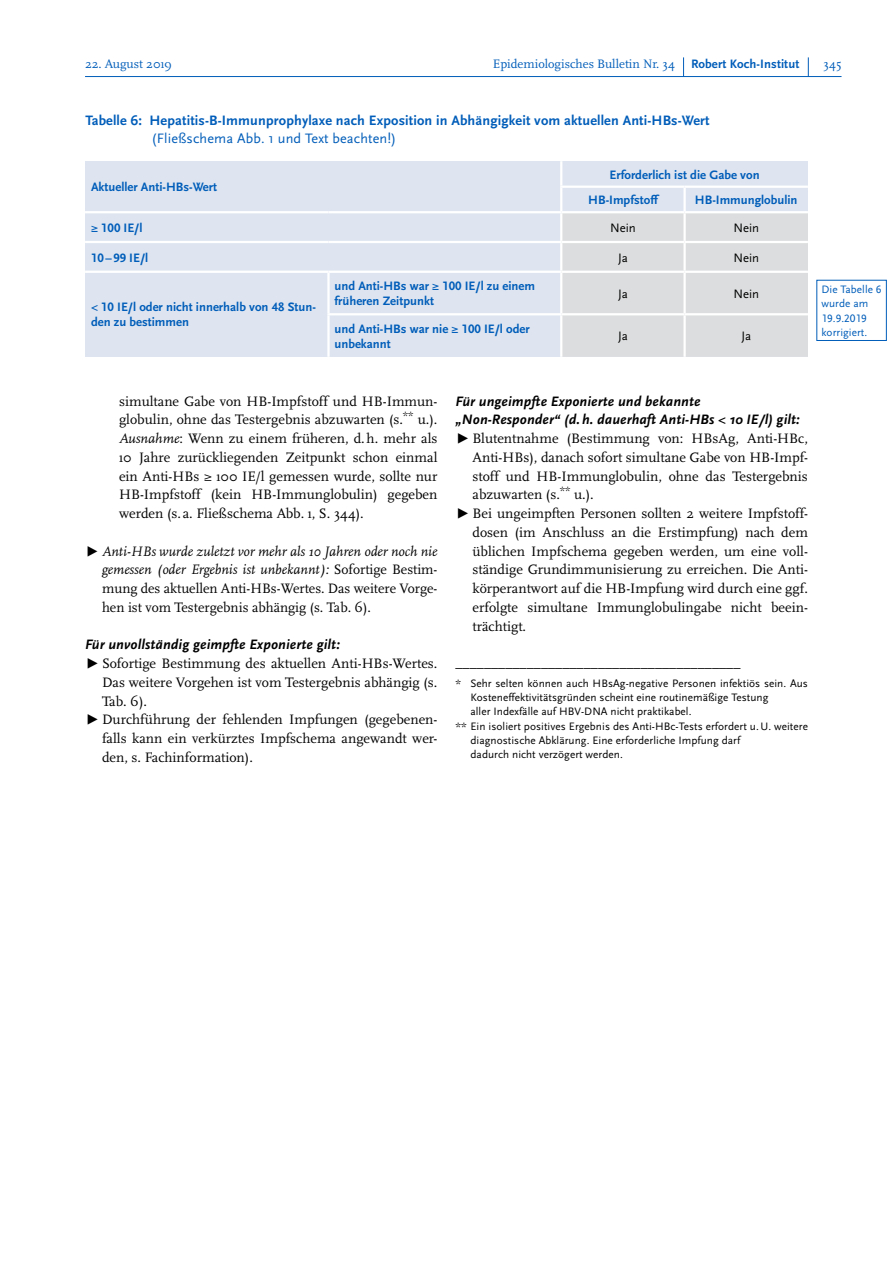
<style>
.page{position:relative;width:893px;height:1263px;background:#fff}
.page>*{position:absolute;margin:0;border:0;box-sizing:border-box;transform-origin:0 0}
.Fließtext{font:14.25px/18.8px "Scala Pro";color:#000;text-align:justify}
.Fließtext_Überschrif{font:700 14.25px/18.8px "Scala Sans Pro";letter-spacing:.01em;color:#005db9}
.Fließtext_Überschrif-2{font:italic 700 14.25px/18.8px "Scala Sans Pro";letter-spacing:.01em;color:#000}
.Tab_Zahl{font:700 12.75px/15px "Scala Sans Pro";color:#005db9}
.t1{font:12.75px "Scala Pro";color:#005db9}
.Tab_Zahl-2{font:12.75px "Scala Sans Pro";color:#000}
.Text_klein_schwarz{font:11.25px/14.2px "Scala Sans Pro";letter-spacing:.005em;color:#000}
.Text_klein_P_300{font:11.25px/14.2px "Scala Sans Pro";letter-spacing:.005em;color:#005db9}
.s1{font-family:"Scala Sans Pro";font-weight:700}
.s2{font-weight:400}
.s3{font-style:italic}
.s4{font-family:"Scala Sans Pro"}
</style>
<div class="page">
<hr style="left:85px;top:76px;width:756px;height:1px;background:#005db9">
<svg style="left:808px;top:57px;width:1px;height:19px"></svg>
<svg style="left:683px;top:57px;width:1px;height:19px"></svg>
<div style="left:85px;top:161px;width:722px;height:196px;background:#dee5f0"></div>
<div style="left:562px;top:213px;width:246px;height:144px;background:#dcddde"></div>
<hr style="left:560px;top:161px;width:2px;height:25px;background:#fff">
<hr style="left:560px;top:186px;width:125px;height:2px;background:#fff">
<hr style="left:560px;top:188px;width:2px;height:23px;background:#fff">
<hr style="left:685px;top:186px;width:123px;height:2px;background:#fff">
<hr style="left:683px;top:188px;width:3px;height:23px;background:#fff">
<hr style="left:85px;top:211px;width:243px;height:2px;background:#fff">
<hr style="left:328px;top:211px;width:233px;height:2px;background:#fff">
<hr style="left:561px;top:211px;width:124px;height:2px;background:#fff">
<hr style="left:560px;top:213px;width:2px;height:28px;background:#fff">
<hr style="left:685px;top:211px;width:123px;height:2px;background:#fff">
<hr style="left:683px;top:213px;width:3px;height:28px;background:#fff">
<hr style="left:85px;top:241px;width:243px;height:2px;background:#fff">
<hr style="left:328px;top:241px;width:233px;height:2px;background:#fff">
<hr style="left:561px;top:241px;width:124px;height:2px;background:#fff">
<hr style="left:560px;top:243px;width:2px;height:28px;background:#fff">
<hr style="left:685px;top:241px;width:123px;height:2px;background:#fff">
<hr style="left:683px;top:243px;width:3px;height:28px;background:#fff">
<hr style="left:85px;top:271px;width:243px;height:2px;background:#fff">
<hr style="left:328px;top:271px;width:233px;height:2px;background:#fff">
<hr style="left:327px;top:273px;width:3px;height:40px;background:#fff">
<hr style="left:561px;top:271px;width:124px;height:2px;background:#fff">
<hr style="left:560px;top:273px;width:2px;height:40px;background:#fff">
<hr style="left:685px;top:271px;width:123px;height:2px;background:#fff">
<hr style="left:683px;top:273px;width:3px;height:40px;background:#fff">
<hr style="left:327px;top:315px;width:3px;height:42px;background:#fff">
<hr style="left:560px;top:315px;width:2px;height:42px;background:#fff">
<hr style="left:683px;top:315px;width:3px;height:42px;background:#fff">
<hr style="left:327px;top:313px;width:234px;height:2px;background:#fff">
<hr style="left:561px;top:313px;width:124px;height:2px;background:#fff">
<hr style="left:685px;top:313px;width:123px;height:2px;background:#fff">
<svg style="left:816px;top:279px;width:71px;height:62px"></svg>
<p class="t1" style="left:85px;top:56px;width:89px">22. August 2019</p>
<p class="t1" style="left:493px;top:56px;width:308px">Epidemiologisches Bulletin Nr. 34 <span class="s1">Robert Koch-Institut</span></p>
<p class="t1" style="left:823px;top:56px;width:20px">345</p>
<p class="Fließtext_Überschrif" style="left:151px;top:111px;width:560px;text-indent:-66px">Tabelle 6: Hepatitis-B-Immunprophylaxe nach Exposition in Abhängigkeit vom aktuellen Anti-HBs-Wert <span class="s2">(Fließschema Abb. 1 und Text beachten!)</span></p>
<p class="Tab_Zahl" style="left:91px;top:180px;width:128px">Aktueller Anti-HBs-Wert</p>
<p class="Tab_Zahl" style="left:610px;top:167px;width:152px">Erforderlich ist die Gabe von</p>
<p class="Tab_Zahl" style="left:588px;top:192px;width:73px">HB-Impfstoff</p>
<p class="Tab_Zahl" style="left:695px;top:192px;width:104px">HB-Immunglobulin</p>
<p class="Tab_Zahl" style="left:91px;top:220px;width:53px">≥ 100 IE/l</p>
<p class="Tab_Zahl-2" style="left:610px;top:220px;width:27px">Nein</p>
<p class="Tab_Zahl-2" style="left:733px;top:220px;width:27px">Nein</p>
<p class="Tab_Zahl" style="left:91px;top:250px;width:59px">10 – 99 IE/l</p>
<p class="Tab_Zahl-2" style="left:618px;top:250px;width:11px">Ja</p>
<p class="Tab_Zahl-2" style="left:733px;top:250px;width:27px">Nein</p>
<p class="Tab_Zahl" style="left:91px;top:300px;width:226px">&lt; 10 IE/l oder nicht innerhalb von 48 Stun&shy;den zu bestimmen</p>
<p class="Tab_Zahl" style="left:334px;top:279px;width:202px">und Anti-HBs war ≥ 100 IE/l zu einem früheren Zeitpunkt</p>
<p class="Tab_Zahl-2" style="left:618px;top:286px;width:11px">Ja</p>
<p class="Tab_Zahl-2" style="left:733px;top:286px;width:27px">Nein</p>
<p class="Tab_Zahl" style="left:334px;top:321px;width:197px">und Anti-HBs war nie ≥ 100 IE/l oder unbekannt</p>
<p class="Tab_Zahl-2" style="left:618px;top:329px;width:11px">Ja</p>
<p class="Tab_Zahl-2" style="left:741px;top:329px;width:11px">Ja</p>
<p class="Text_klein_P_300" style="left:821px;top:282px;width:62px">Die Tabelle 6 wurde am<br>19.9.2019 korrigiert.</p>
<p class="Fließtext" style="left:119px;top:391px;width:320px">simultane Gabe von HB-Impfstoff und HB-Immun&shy;globulin, ohne das Testergebnis abzuwarten (s.<sup>**</sup> u.).<br><span class="s3">Ausnahme</span>: Wenn zu einem früheren, d.h. mehr als 10 Jahre zurückliegenden Zeitpunkt schon einmal ein Anti-HBs ≥ 100 IE/l gemessen wurde, sollte nur HB-Impfstoff (kein HB-Immunglobulin) gegeben werden (s. a. Fließschema Abb. 1, S. 344).</p>
<p class="Fließtext" style="left:102px;top:541px;width:337px;text-indent:-17px"><span class="s4">▶</span> <span class="s3">Anti-HBs wurde zuletzt vor mehr als 10 Jahren oder noch nie gemessen (oder Ergebnis ist unbekannt):</span> Sofortige Bestim&shy;mung des aktuellen Anti-HBs-Wertes. Das weitere Vorge&shy;hen ist vom Testergebnis abhängig (s. Tab. 6).</p>
<p class="Fließtext_Überschrif-2" style="left:85px;top:635px;width:256px">Für unvollständig geimpfte Exponierte gilt:</p>
<p class="Fließtext" style="left:102px;top:654px;width:337px;text-indent:-17px"><span class="s4">▶</span> Sofortige Bestimmung des aktuellen Anti-HBs-Wertes.<br>Das weitere Vorgehen ist vom Testergebnis abhängig (s.<br>Tab. 6).</p>
<p class="Fließtext" style="left:102px;top:710px;width:337px;text-indent:-17px"><span class="s4">▶</span> Durchführung der fehlenden Impfungen (gegebenen&shy;falls kann ein verkürztes Impfschema angewandt wer&shy;den, s. Fachinformation).</p>
<p class="Fließtext_Überschrif-2" style="left:455px;top:392px;width:346px">Für ungeimpfte Exponierte und bekannte „Non-Responder“ (d. h. dauerhaft Anti-HBs &lt; 10 IE/l) gilt:</p>
<p class="Fließtext" style="left:472px;top:429px;width:337px;text-indent:-17px"><span class="s4">▶</span> Blutentnahme (Bestimmung von: HBsAg, Anti-HBc, Anti-HBs), danach sofort simultane Gabe von HB-Impf&shy;stoff und HB-Immunglobulin, ohne das Testergebnis abzuwarten (s.<sup>**</sup> u.).</p>
<p class="Fließtext" style="left:472px;top:504px;width:337px;text-indent:-17px"><span class="s4">▶</span> Bei ungeimpften Personen sollten 2 weitere Impfstoff&shy;dosen (im Anschluss an die Erstimpfung) nach dem üblichen Impfschema gegeben werden, um eine voll&shy;ständige Grundimmunisierung zu erreichen. Die Anti&shy;körperantwort auf die HB-Impfung wird durch eine ggf. erfolgte simultane Immunglobulingabe nicht beein&shy;trächtigt.</p>
<p class="Fließtext" style="left:455px;top:654px;width:286px">________________________________________</p>
<p class="Text_klein_schwarz" style="left:470px;top:676px;width:339px;text-indent:-15px">* Sehr selten können auch HBsAg-negative Personen infektiös sein. Aus<br>Kosteneffektivitätsgründen scheint eine routinemäßige Testung</p>
<p class="Text_klein_schwarz" style="left:470px;top:704px;width:223px">aller Indexfälle auf HBV-DNA nicht praktikabel.</p>
<p class="Text_klein_schwarz" style="left:470px;top:719px;width:339px;text-indent:-15px">** Ein isoliert positives Ergebnis des Anti-HBc-Tests erfordert u.U. weitere diagnostische Abklärung. Eine erforderliche Impfung darf</p>
<p class="Text_klein_schwarz" style="left:470px;top:747px;width:154px">dadurch nicht verzögert werden.</p>
</div>
